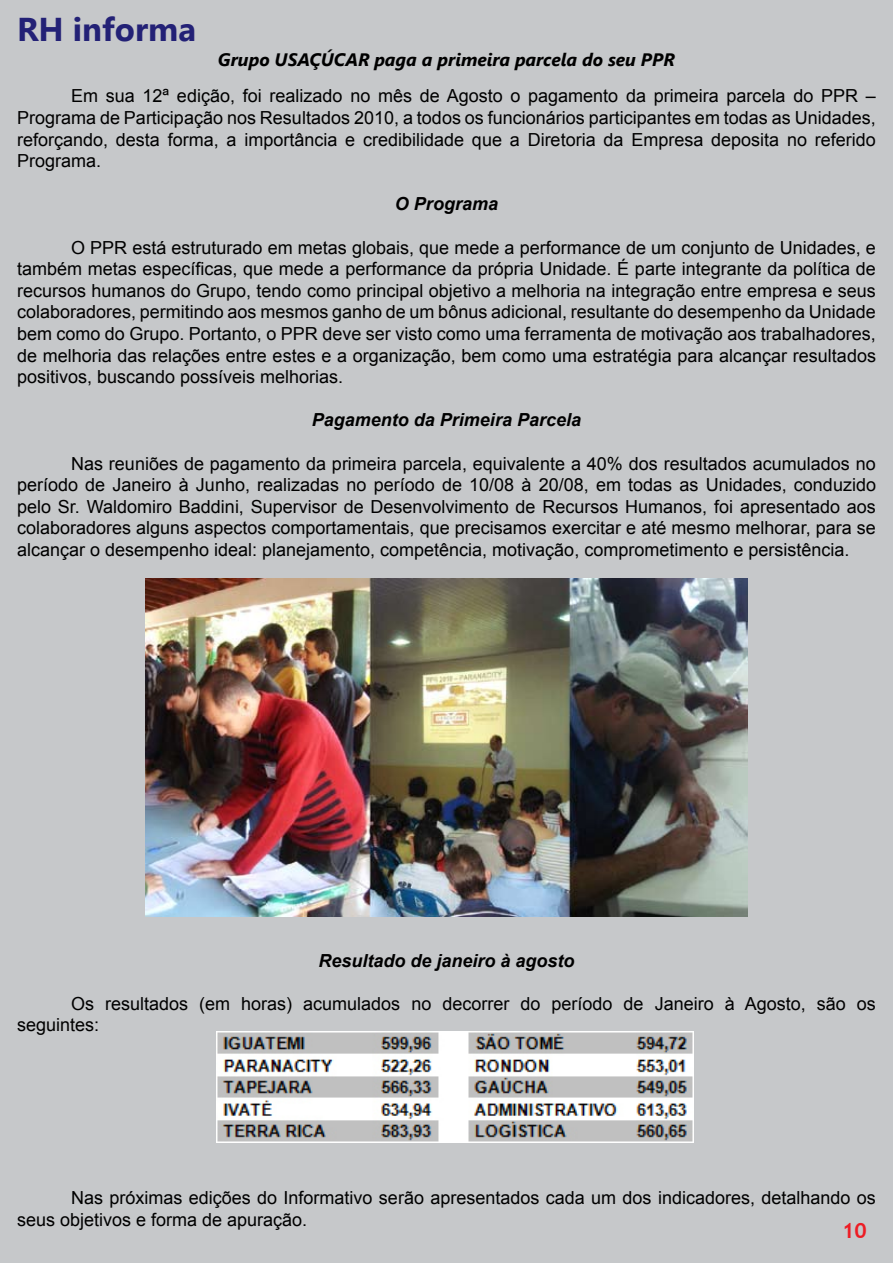
<style>
.page{position:relative;width:893px;height:1263px;background:#c6c8ca}
.page>*{position:absolute;margin:0;border:0;box-sizing:border-box;transform-origin:0 0}
.t1{font:700 33px "Segoe UI";color:#232176}
.t2{font:700 21px "Trebuchet MS";color:#ed1c24}
.t3{font:18px/21.6px "Arial";color:#000;text-align:justify}
.t4{font:italic 700 18px "Arial";color:#000}
.t5{font:italic 700 18px "Segoe UI";color:#000}
</style>
<div class="page">
<img style="left:217px;top:1031px;width:477px;height:111px">
<img style="left:146px;top:578px;width:601px;height:339px">
<h1 class="t1" style="left:17px;top:6px;width:181px">RH informa</h1>
<p class="t5" style="left:218px;top:47px;width:459px">Grupo USAÇÚCAR paga a primeira parcela do seu PPR</p>
<p class="t3" style="left:17px;top:85px;width:860px;text-indent:54px">Em sua 12ª edição, foi realizado no mês de Agosto o pagamento da primeira parcela do PPR – Programa de Participação nos Resultados 2010, a todos os funcionários participantes em todas as Unidades, reforçando, desta forma, a importância e credibilidade que a Diretoria da Empresa deposita no referido Programa.</p>
<p class="t4" style="left:395px;top:192px;width:105px">O Programa</p>
<p class="t3" style="left:17px;top:237px;width:860px;text-indent:54px">O PPR está estruturado em metas globais, que mede a performance de um conjunto de Unidades, e também metas específicas, que mede a performance da própria Unidade. É parte integrante da política de recursos humanos do Grupo, tendo como principal objetivo a melhoria na integração entre empresa e seus colaboradores, permitindo aos mesmos ganho de um bônus adicional, resultante do desempenho da Unidade bem como do Grupo. Portanto, o PPR deve ser visto como uma ferramenta de motivação aos trabalhadores, de melhoria das relações entre estes e a organização, bem como uma estratégia para alcançar resultados positivos, buscando possíveis melhorias.</p>
<p class="t4" style="left:312px;top:408px;width:271px">Pagamento da Primeira Parcela</p>
<p class="t3" style="left:17px;top:453px;width:860px;text-indent:54px">Nas reuniões de pagamento da primeira parcela, equivalente a 40% dos resultados acumulados no período de Janeiro à Junho, realizadas no período de 10/08 à 20/08, em todas as Unidades, conduzido pelo Sr. Waldomiro Baddini, Supervisor de Desenvolvimento de Recursos Humanos, foi apresentado aos colaboradores alguns aspectos comportamentais, que precisamos exercitar e até mesmo melhorar, para se alcançar o desempenho ideal: planejamento, competência, motivação, comprometimento e persistência.</p>
<p class="t4" style="left:318px;top:948px;width:258px">Resultado de janeiro à agosto</p>
<p class="t3" style="left:17px;top:993px;width:860px;text-indent:54px">Os resultados (em horas) acumulados no decorrer do período de Janeiro à Agosto, são os seguintes:</p>
<p class="t3" style="left:17px;top:1187px;width:860px;text-indent:54px">Nas próximas edições do Informativo serão apresentados cada um dos indicadores, detalhando os seus objetivos e forma de apuração.</p>
<p class="t2" style="left:842px;top:1217px;width:26px">10</p>
</div>
